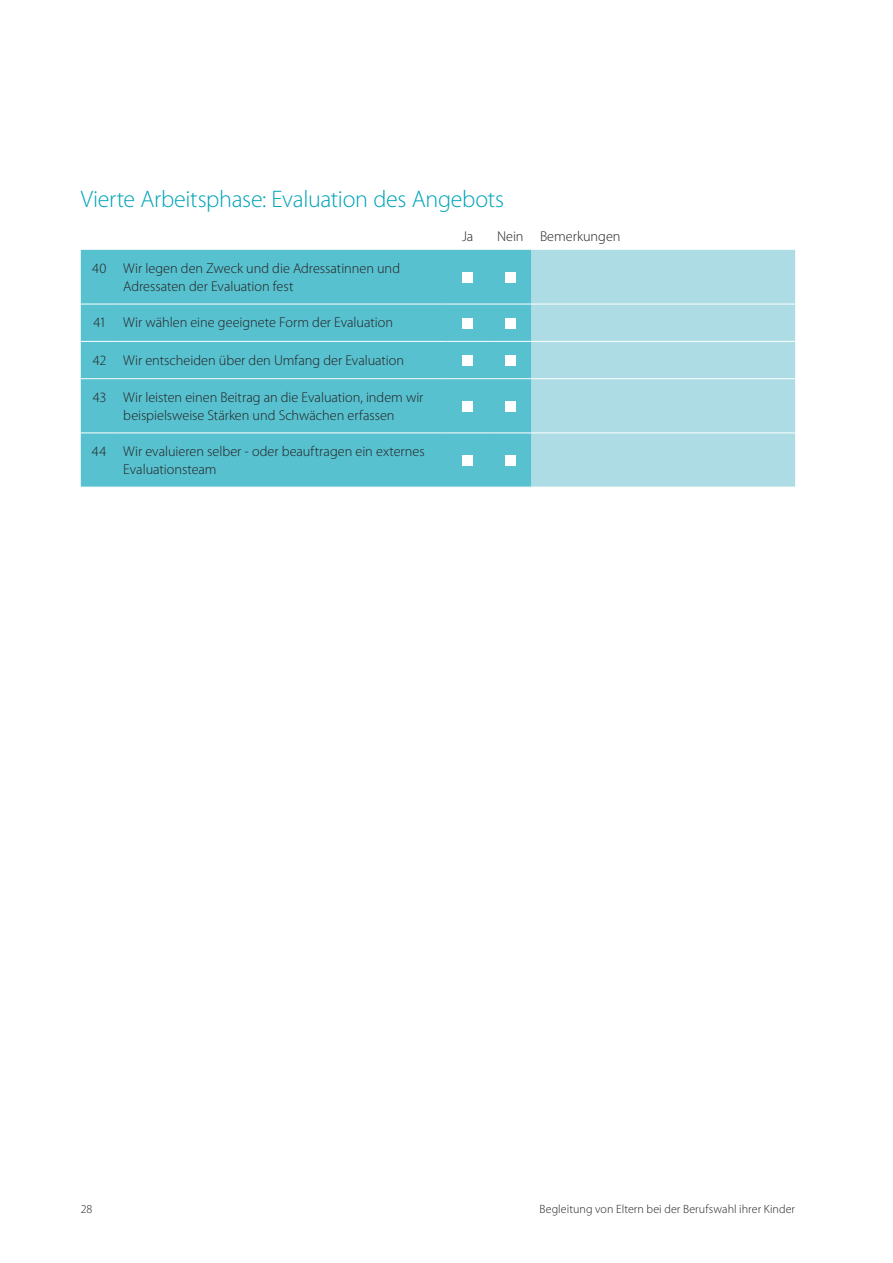
<style>
.page{position:relative;width:893px;height:1263px;background:#fff}
.page>*{position:absolute;margin:0;border:0;box-sizing:border-box;transform-origin:0 0}
.t1{font:300 24px "Myriad Pro";letter-spacing:-.015em;color:#00a4b8}
.t2{font:300 14.25px/18px "Myriad Pro";letter-spacing:-.005em;color:#231f20}
.t3{font:300 12px "Myriad Pro";letter-spacing:.005em;color:#231f20}
</style>
<div class="page">
<div style="left:81px;top:250px;width:450px;height:237px;background:#58c1cf"></div>
<div style="left:531px;top:250px;width:264px;height:237px;background:#addce5"></div>
<hr style="left:81px;top:304px;width:34px;height:1px;background:#fff">
<hr style="left:115px;top:304px;width:331px;height:1px;background:#fff">
<hr style="left:446px;top:304px;width:43px;height:1px;background:#fff">
<hr style="left:489px;top:304px;width:42px;height:1px;background:#fff">
<hr style="left:531px;top:304px;width:264px;height:1px;background:#fff">
<hr style="left:81px;top:341px;width:34px;height:1px;background:#fff">
<hr style="left:115px;top:341px;width:331px;height:1px;background:#fff">
<hr style="left:446px;top:341px;width:43px;height:1px;background:#fff">
<hr style="left:489px;top:341px;width:42px;height:1px;background:#fff">
<hr style="left:531px;top:341px;width:264px;height:1px;background:#fff">
<hr style="left:81px;top:378px;width:34px;height:1px;background:#fff">
<hr style="left:115px;top:378px;width:331px;height:1px;background:#fff">
<hr style="left:446px;top:378px;width:43px;height:1px;background:#fff">
<hr style="left:489px;top:378px;width:42px;height:1px;background:#fff">
<hr style="left:531px;top:378px;width:264px;height:1px;background:#fff">
<hr style="left:81px;top:432px;width:34px;height:1px;background:#fff">
<hr style="left:115px;top:432px;width:331px;height:1px;background:#fff">
<hr style="left:446px;top:432px;width:43px;height:1px;background:#fff">
<hr style="left:489px;top:432px;width:42px;height:1px;background:#fff">
<hr style="left:531px;top:432px;width:264px;height:1px;background:#fff">
<div style="left:463px;top:273px;width:10px;height:10px;background:#fff"></div>
<div style="left:505px;top:273px;width:10px;height:10px;background:#fff"></div>
<div style="left:463px;top:318px;width:10px;height:11px;background:#fff"></div>
<div style="left:505px;top:318px;width:10px;height:11px;background:#fff"></div>
<div style="left:463px;top:356px;width:10px;height:10px;background:#fff"></div>
<div style="left:505px;top:356px;width:10px;height:10px;background:#fff"></div>
<div style="left:463px;top:401px;width:10px;height:11px;background:#fff"></div>
<div style="left:505px;top:401px;width:10px;height:11px;background:#fff"></div>
<div style="left:463px;top:456px;width:10px;height:10px;background:#fff"></div>
<div style="left:505px;top:456px;width:10px;height:10px;background:#fff"></div>
<h1 class="t1" style="left:81px;top:185px;width:425px">Vierte Arbeitsphase: Evaluation des Angebots</h1>
<p class="t2" style="left:462px;top:228px;width:13px">Ja</p>
<p class="t2" style="left:497px;top:228px;width:125px">Nein Bemerkungen</p>
<p class="t2" style="left:123px;top:260px;width:278px;text-indent:-31px">40 Wir legen den Zweck und die Adressatinnen und<br>Adressaten der Evaluation fest</p>
<p class="t2" style="left:93px;top:314px;width:301px">41 Wir wählen eine geeignete Form der Evaluation</p>
<p class="t2" style="left:93px;top:351px;width:313px">42 Wir entscheiden über den Umfang der Evaluation</p>
<p class="t2" style="left:93px;top:389px;width:332px;text-align:center">43 Wir leisten einen Beitrag an die Evaluation, indem wir beispielsweise Stärken und Schwächen erfassen</p>
<p class="t2" style="left:123px;top:443px;width:303px;text-indent:-31px">44 Wir evaluieren selber - oder beauftragen ein externes<br>Evaluationsteam</p>
<p class="t3" style="left:81px;top:1202px;width:13px">28</p>
<p class="t3" style="left:539px;top:1202px;width:257px">Begleitung von Eltern bei der Berufswahl ihrer Kinder</p>
</div>
